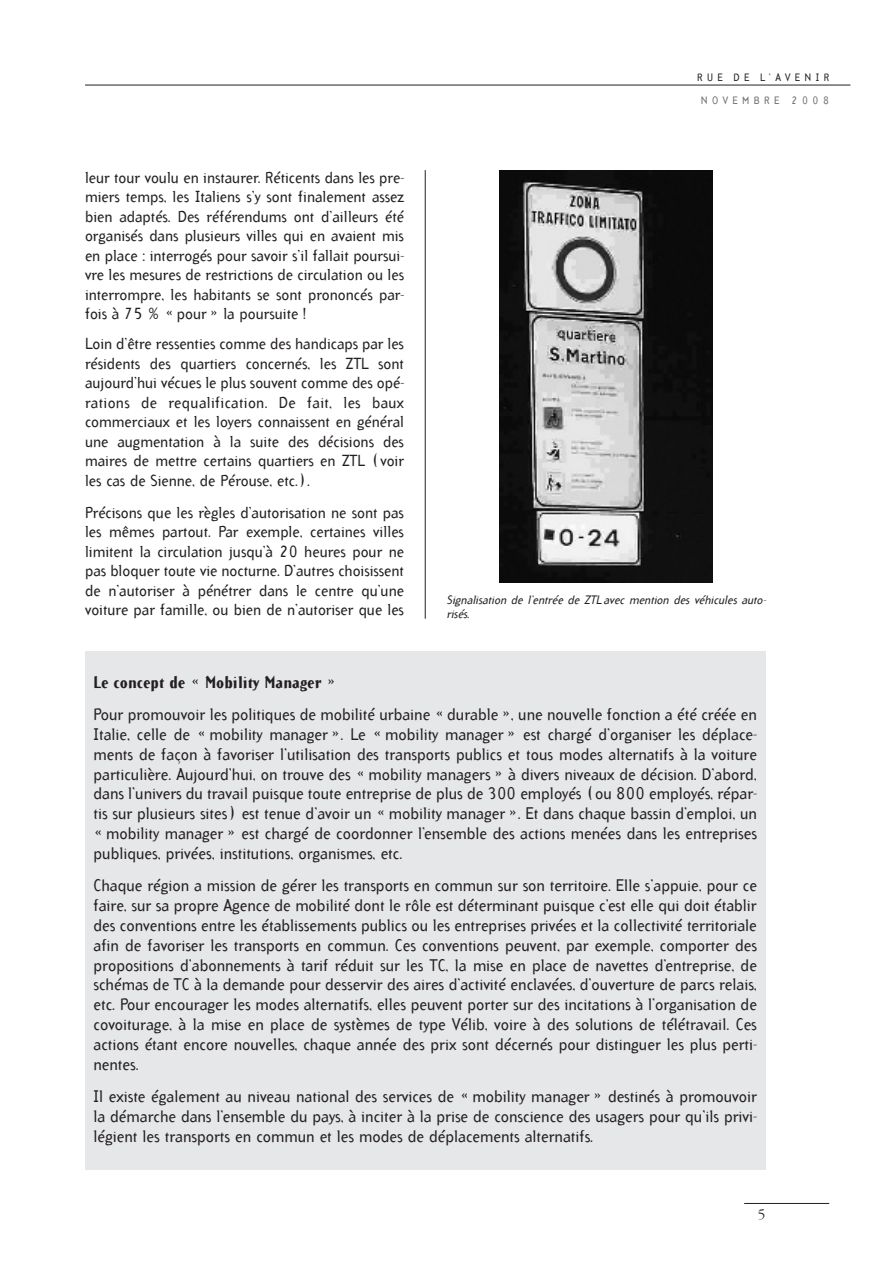
<style>
.page{position:relative;width:893px;height:1263px;background:#fff}
.page>*{position:absolute;margin:0;border:0;box-sizing:border-box;transform-origin:0 0}
.t1{font:16.5px/19.8px "Arbitrary";color:#231f20;text-align:justify}
.t2{font:700 16.5px "Arbitrary";color:#231f20}
.t3{font:15.75px/19.5px "Arbitrary";color:#231f20;text-align:justify}
.t4{font:300 15px "Garamond";color:#231f20}
.t5{font:italic 12px/14.2px "Arbitrary";color:#231f20}
.t6{font:10.5px "Arbitrary";letter-spacing:.425em;color:#231f20}
.t7{font:10.5px "Arbitrary";letter-spacing:.425em;color:#6c6d70}
</style>
<div class="page">
<hr style="left:85px;top:85px;width:765px;height:1px;background:#231f20">
<hr style="left:744px;top:1203px;width:85px;height:1px;background:#231f20">
<hr style="left:425px;top:170px;width:1px;height:449px;background:#231f20">
<div style="left:85px;top:651px;width:680px;height:518px;background:#e6e7e9"></div>
<img style="left:500px;top:170px;width:212px;height:413px">
<p class="t3" style="left:85px;top:169px;width:321px">leur tour voulu en instaurer. Réticents dans les pre&shy;miers temps, les Italiens s’y sont finalement assez bien adaptés. Des référendums ont d’ailleurs été organisés dans plusieurs villes qui en avaient mis en place : interrogés pour savoir s’il fallait poursui&shy;vre les mesures de restrictions de circulation ou les interrompre, les habitants se sont prononcés par&shy;fois à 75 % « pour » la poursuite !</p>
<p class="t3" style="left:85px;top:335px;width:320px">Loin d’être ressenties comme des handicaps par les résidents des quartiers concernés, les ZTL sont aujourd’hui vécues le plus souvent comme des opé&shy;rations de requalification. De fait, les baux commerciaux et les loyers connaissent en général une augmentation à la suite des décisions des maires de mettre certains quartiers en ZTL (voir les cas de Sienne, de Pérouse, etc.).</p>
<p class="t3" style="left:85px;top:504px;width:320px">Précisons que les règles d’autorisation ne sont pas les mêmes partout. Par exemple, certaines villes limitent la circulation jusqu’à 20 heures pour ne pas bloquer toute vie nocturne. D’autres choisissent de n’autoriser à pénétrer dans le centre qu’une voiture par famille, ou bien de n’autoriser que les</p>
<p class="t6" style="left:697px;top:73px;width:133px">RUE DE L’AVENIR</p>
<p class="t7" style="left:701px;top:96px;width:130px">NOVEMBRE 2008</p>
<p class="t5" style="left:446px;top:594px;width:323px">Sig nalisation de l’entrée de ZTL avec mention des véhicules auto - risés.</p>
<p class="t2" style="left:94px;top:676px;width:244px">Le concept de « Mobility Manager »</p>
<p class="t1" style="left:94px;top:706px;width:665px">Pour promouvoir les politiques de mobilité urbaine « durable », une nouvelle fonction a été créée en Italie, celle de « mobility manager ». Le « mobility manager » est chargé d’organiser les déplace&shy;ments de façon à favoriser l’utilisation des transports publics et tous modes alternatifs à la voiture particulière. Aujourd’hui, on trouve des « mobility managers » à divers niveaux de décision. D’abord, dans l’univers du travail puisque toute entreprise de plus de 300 employés (ou 800 employés, répar&shy;tis sur plusieurs sites) est tenue d’avoir un « mobility manager ». Et dans chaque bassin d’emploi, un « mobility manager » est chargé de coordonner l’ensemble des actions menées dans les entreprises publiques, privées, institutions, organismes, etc.</p>
<p class="t1" style="left:94px;top:877px;width:665px">Chaque région a mission de gérer les transports en commun sur son territoire. Elle s’appuie, pour ce faire, sur sa propre Agence de mobilité dont le rôle est déterminant puisque c’est elle qui doit établir des conventions entre les établissements publics ou les entreprises privées et la collectivité territo riale afin de favoriser les transports en commun. Ces conventions peuvent, par exemple, comporter des propositions d’abonnements à tarif réduit sur les TC, la mise en place de navettes d’entreprise, de schémas de TC à la demande pour desservir des aires d’activité enclavées, d’ouverture de parcs relais, etc. Pour encourager les modes alternatifs, elles peuvent porter sur des incitations à l’organisation de covoiturage, à la mise en place de systèmes de type Vélib, voire à des solutions de télétravail. Ces actions étant encore nouvelles, chaque année des prix sont décernés pour distinguer les plus perti&shy;nentes.</p>
<p class="t1" style="left:94px;top:1088px;width:665px">Il existe également au niveau national des services de « mobility manager » destinés à promouvoir la démarche dans l’ensemble du pays, à inciter à la prise de conscience des usagers pour qu’ils privi&shy;légient les transports en commun et les modes de déplacements alternatifs.</p>
<p class="t4" style="left:758px;top:1208px;width:9px">5</p>
</div>
